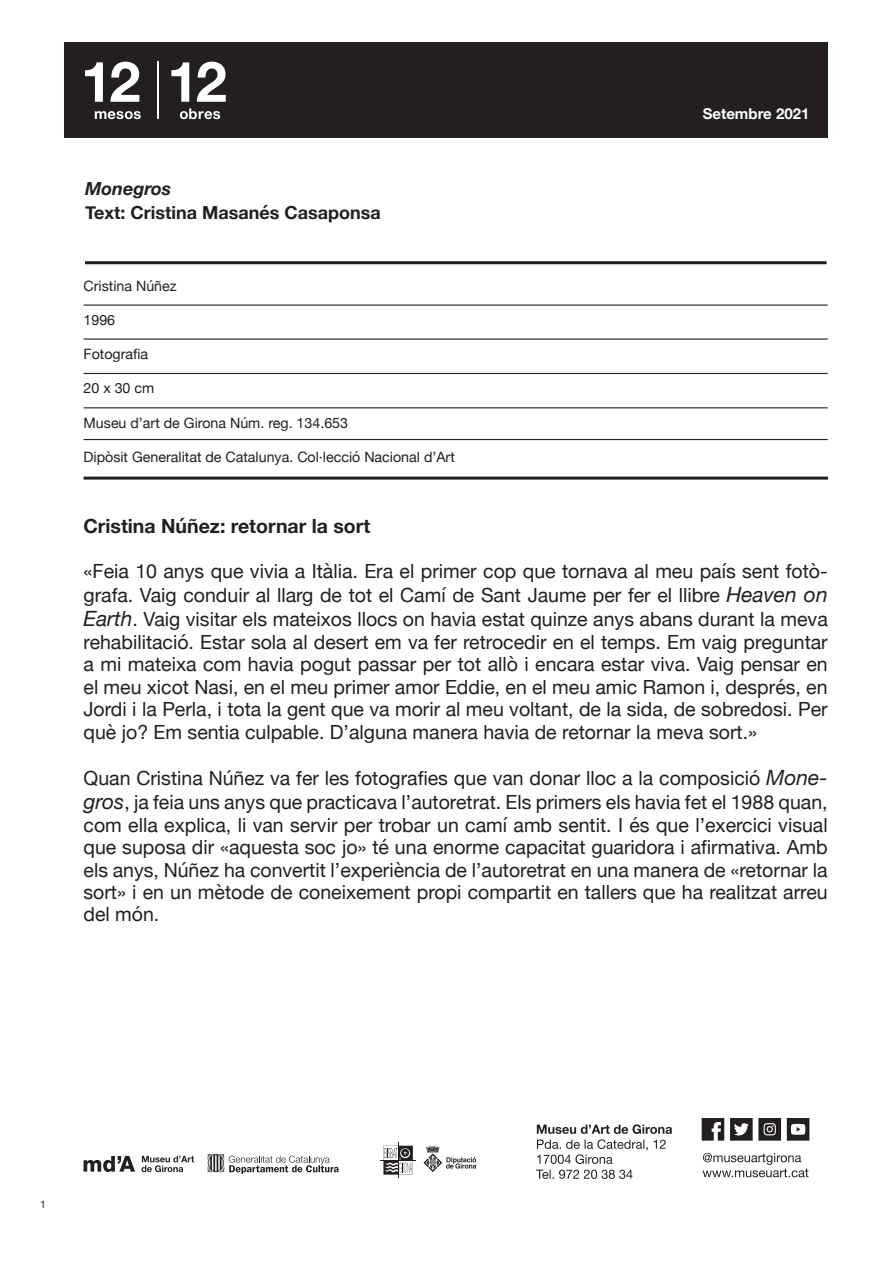
<style>
.page{position:relative;width:893px;height:1263px;background:#fff}
.page>*{position:absolute;margin:0;border:0;box-sizing:border-box;transform-origin:0 0}
.t1{font:19.5px/22.4px "Helvetica Neue";color:#231f20;text-align:justify}
.t2{font:700 19.5px "Helvetica Neue";color:#231f20}
.t3{font:700 18px "Helvetica Neue";color:#231f20}
.t4{font:italic 700 18px "Helvetica Neue";color:#231f20}
.t5{font:700 15px "Helvetica Neue";color:#fff}
.t6{font:14.25px "Helvetica Neue";color:#231f20}
.t7{font:10.5px "Helvetica Neue";color:#231f20}
.s1{font-style:italic;font-size:21px}
</style>
<div class="page">
<div style="left:65px;top:43px;width:763px;height:95px;background:#231f20"></div>
<svg style="left:85px;top:62px;width:54px;height:40px"></svg>
<svg style="left:171px;top:62px;width:55px;height:40px"></svg>
<hr style="left:157px;top:62px;width:1px;height:57px;background:#fff">
<svg style="left:95px;top:111px;width:46px;height:8px"></svg>
<svg style="left:180px;top:108px;width:40px;height:11px"></svg>
<hr style="left:398px;top:1142px;width:1px;height:36px;background:#231f20">
<hr style="left:381px;top:1160px;width:35px;height:1px;background:#231f20">
<svg style="left:383px;top:1146px;width:30px;height:29px"></svg>
<svg style="left:423px;top:1146px;width:53px;height:26px"></svg>
<svg style="left:142px;top:1156px;width:52px;height:16px"></svg>
<svg style="left:84px;top:1156px;width:51px;height:16px"></svg>
<svg style="left:208px;top:1154px;width:131px;height:20px"></svg>
<svg style="left:536px;top:1124px;width:136px;height:55px"></svg>
<svg style="left:702px;top:1118px;width:22px;height:22px"></svg>
<svg style="left:730px;top:1118px;width:51px;height:22px"></svg>
<svg style="left:787px;top:1118px;width:22px;height:22px"></svg>
<svg style="left:703px;top:1153px;width:105px;height:24px"></svg>
<hr style="left:85px;top:261px;width:741px;height:3px;background:#231f20">
<hr style="left:84px;top:338px;width:744px;height:2px;background:#231f20">
<hr style="left:84px;top:373px;width:744px;height:1px;background:#231f20">
<hr style="left:84px;top:407px;width:744px;height:1px;background:#231f20">
<hr style="left:84px;top:439px;width:744px;height:1px;background:#231f20">
<hr style="left:84px;top:304px;width:744px;height:2px;background:#231f20">
<hr style="left:84px;top:477px;width:744px;height:3px;background:#231f20">
<p class="t4" style="left:85px;top:175px;width:88px">Monegros</p>
<p class="t3" style="left:85px;top:199px;width:297px">Text: Cristina Masanés Casaponsa</p>
<p class="t6" style="left:84px;top:275px;width:95px">Cristina Núñez</p>
<p class="t6" style="left:84px;top:310px;width:33px">1996</p>
<p class="t6" style="left:84px;top:344px;width:66px">Fotografia</p>
<p class="t6" style="left:84px;top:378px;width:72px">20 x 30 cm</p>
<p class="t6" style="left:84px;top:412px;width:266px">Museu d’art de Girona Núm. reg. 134.653</p>
<p class="t6" style="left:84px;top:446px;width:373px">Dipòsit Generalitat de Catalunya. Col·lecció Nacional d’Art</p>
<p class="t5" style="left:703px;top:102px;width:108px">Setembre 2021</p>
<p class="t2" style="left:84px;top:511px;width:288px">Cristina Núñez: retornar la sort</p>
<p class="t1" style="left:84px;top:560px;width:746px;line-height:24.2px">«Feia 10 anys que vivia a Itàlia. Era el primer cop que tornava al meu país sent fotò&shy;grafa. Vaig conduir al llarg de tot el Camí de Sant Jaume per fer el llibre <span class="s1">Heaven on Earth</span>. Vaig visitar els mateixos llocs on havia estat quinze anys abans durant la meva</p>
<p class="t1" style="left:84px;top:632px;width:746px">rehabilitació. Estar sola al desert em va fer retrocedir en el temps. Em vaig preguntar a mi mateixa com havia pogut passar per tot allò i encara estar viva. Vaig pensar en el meu xicot Nasi, en el meu primer amor Eddie, en el meu amic Ramon i, després, en Jordi i la Perla, i tota la gent que va morir al meu voltant, de la sida, de sobredosi. Per què jo? Em sentia culpable. D’alguna manera havia de retornar la meva sort.»</p>
<p class="t1" style="left:84px;top:767px;width:746px;line-height:24.2px">Quan Cristina Núñez va fer les fotografies que van donar lloc a la composició <span class="s1">Mone&shy;gros</span>, ja feia uns anys que practicava l’autoretrat. Els primers els havia fet el 1988 quan,</p>
<p class="t1" style="left:84px;top:815px;width:746px">com ella explica, li van servir per trobar un camí amb sentit. I és que l’exercici visual que suposa dir «aquesta soc jo» té una enorme capacitat guaridora i afirmativa. Amb els anys, Núñez ha convertit l’experiència de l’autoretrat en una manera de «retornar la sort» i en un mètode de coneixement propi compartit en tallers que ha realitzat arreu del món.</p>
<p class="t7" style="left:40px;top:1196px;width:7px">1</p>
</div>
